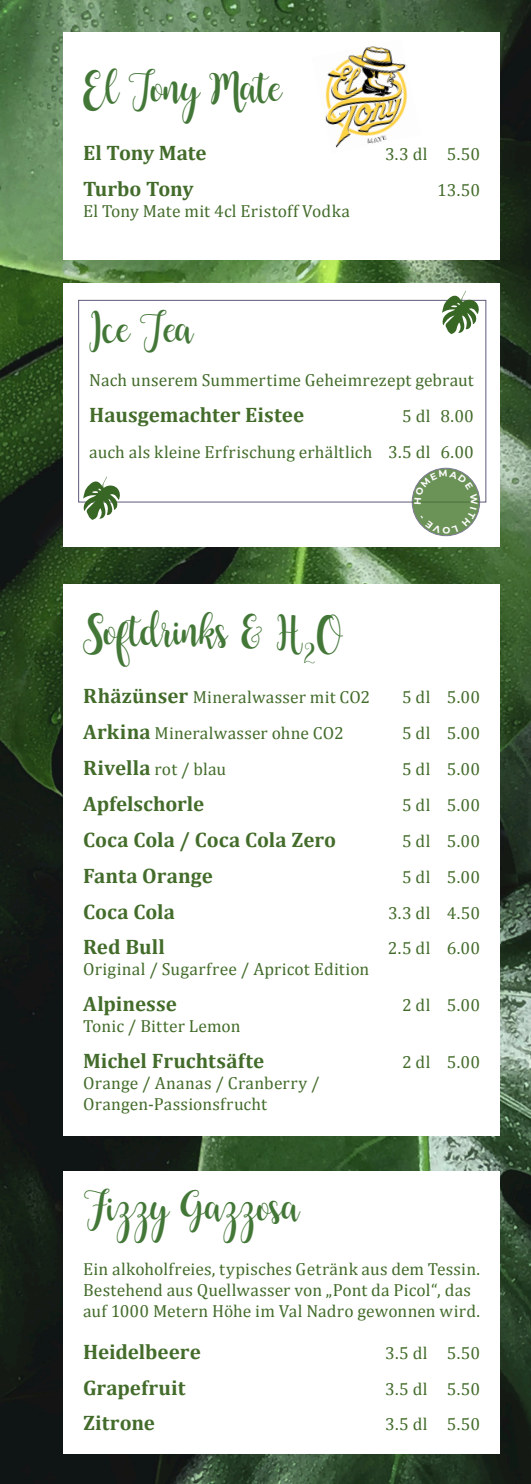
<style>
.page{position:relative;width:531px;height:1484px;background:#fff}
.page>*{position:absolute;margin:0;border:0;box-sizing:border-box;transform-origin:0 0}
.Titel{font:35px "Buttercup Sample";color:#437737}
.Titel-2{font:22.75px "Buttercup Sample";color:#437737}
.Gang_Titel{font:700 21px "Cambria";color:#436c2b}
.Beschrieb{font:700 21px "Cambria";letter-spacing:.005em;color:#436c2b}
.Titel-3{font:700 21px "Cambria";letter-spacing:-.005em;color:#436c2b}
.Gang_Titel-2{font:17.5px "Cambria";letter-spacing:.01em;color:#436c2b}
.Titel-4{font:17.5px/21px "Cambria";letter-spacing:.01em;color:#436c2b}
.Beschrieb-2{font:17.5px/21px "Cambria";letter-spacing:.015em;color:#436c2b}
.s1{font-weight:700;font-size:21px}
</style>
<div class="page">
<img style="left:0;top:0;width:531px;height:1483px">
<div style="left:63px;top:1171px;width:436px;height:282px;background:#fff"></div>
<div style="left:63px;top:283px;width:436px;height:264px;background:#fff"></div>
<div style="left:64px;top:32px;width:436px;height:227px;background:#fff"></div>
<div style="left:63px;top:584px;width:436px;height:552px;background:#fff"></div>
<div style="left:78px;top:300px;width:408px;height:202px;border:1px solid #5d5a79"></div>
<div style="left:412px;top:468px;width:68px;height:68px;border:1px solid #5d5a79;border-radius:50%"></div>
<svg style="left:442px;top:290px;width:37px;height:44px"></svg>
<svg style="left:83px;top:476px;width:38px;height:44px"></svg>
<img style="left:325px;top:46px;width:83px;height:102px">
<svg style="left:414px;top:470px;width:64px;height:64px"></svg>
<p class="Titel" style="left:83px;top:70px;width:199px">El Tony Mate</p>
<p class="Gang_Titel" style="left:83px;top:140px;width:125px">El Tony Mate</p>
<p class="Gang_Titel-2" style="left:385px;top:143px;width:96px">3.3 dl 5.50</p>
<p class="Gang_Titel" style="left:83px;top:176px;width:112px">Turbo Tony</p>
<p class="Gang_Titel-2" style="left:437px;top:179px;width:44px">13.50</p>
<p class="Gang_Titel-2" style="left:83px;top:200px;width:268px">El Tony Mate mit 4cl Eristoff Vodka</p>
<p class="Titel" style="left:89px;top:311px;width:104px">Ice Tea</p>
<p class="Titel-4" style="left:89px;top:370px;width:386px">Nach unserem Summertime Geheimrezept gebraut</p>
<p class="Gang_Titel" style="left:89px;top:402px;width:216px">Hausgemachter Eistee</p>
<p class="Gang_Titel-2" style="left:402px;top:405px;width:73px">5 dl 8.00</p>
<p class="Gang_Titel-2" style="left:89px;top:441px;width:386px">auch als kleine Erfrischung erhältlich 3.5 dl 6.00</p>
<p class="Titel" style="left:83px;top:613px;width:218px">Softdrinks &amp; H</p>
<p class="Gang_Titel-2" style="left:83px;top:686px;width:289px"><span class="s1">Rhäzünser</span> Mineralwasser mit CO2</p>
<p class="Gang_Titel-2" style="left:402px;top:686px;width:80px">5 dl 5.00</p>
<p class="Gang_Titel-2" style="left:83px;top:722px;width:262px"><span class="s1">Arkina</span> Mineralwasser ohne CO2</p>
<p class="Gang_Titel-2" style="left:402px;top:722px;width:80px">5 dl 5.00</p>
<p class="Gang_Titel-2" style="left:83px;top:758px;width:144px"><span class="s1">Rivella</span> rot / blau</p>
<p class="Gang_Titel-2" style="left:402px;top:758px;width:80px">5 dl 5.00</p>
<p class="Gang_Titel" style="left:83px;top:790px;width:123px">Apfelschorle</p>
<p class="Gang_Titel-2" style="left:402px;top:794px;width:80px">5 dl 5.00</p>
<p class="Gang_Titel" style="left:83px;top:826px;width:254px">Coca Cola / Coca Cola Zero</p>
<p class="Gang_Titel-2" style="left:402px;top:830px;width:80px">5 dl 5.00</p>
<p class="Gang_Titel" style="left:83px;top:862px;width:131px">Fanta Orange</p>
<p class="Gang_Titel-2" style="left:402px;top:866px;width:80px">5 dl 5.00</p>
<p class="Gang_Titel" style="left:83px;top:898px;width:93px">Coca Cola</p>
<p class="Gang_Titel-2" style="left:388px;top:901px;width:94px">3.3 dl 4.50</p>
<p class="Gang_Titel" style="left:83px;top:934px;width:83px">Red Bull</p>
<p class="Gang_Titel-2" style="left:388px;top:937px;width:94px">2.5 dl 6.00</p>
<p class="Gang_Titel-2" style="left:83px;top:958px;width:288px">Original / Sugarfree / Apricot Edition</p>
<p class="Gang_Titel" style="left:83px;top:991px;width:95px">Alpinesse</p>
<p class="Gang_Titel-2" style="left:402px;top:994px;width:80px">2 dl 5.00</p>
<p class="Gang_Titel-2" style="left:83px;top:1015px;width:159px">Tonic / Bitter Lemon</p>
<p class="Beschrieb" style="left:83px;top:1048px;width:183px">Michel Fruchtsäfte</p>
<p class="Beschrieb-2" style="left:402px;top:1051px;width:80px">2 dl 5.00</p>
<p class="Beschrieb-2" style="left:83px;top:1072px;width:238px">Orange / Ananas / Cranberry /<br>Orangen-Passionsfrucht</p>
<p class="Titel" style="left:317px;top:613px;width:27px">O</p>
<p class="Titel-2" style="left:304px;top:641px;width:15px">2</p>
<p class="Titel" style="left:83px;top:1189px;width:216px">Fizzy Gazzosa</p>
<p class="Titel-4" style="left:83px;top:1258px;width:398px">Ein alkoholfreies, typisches Getränk aus dem Tessin.<br>Bestehend aus Quellwasser von „Pont da Picol“, das auf 1000 Metern Höhe im Val Nadro gewonnen wird.</p>
<p class="Titel-3" style="left:83px;top:1338px;width:119px">Heidelbeere</p>
<p class="Titel-4" style="left:385px;top:1342px;width:96px">3.5 dl 5.50</p>
<p class="Gang_Titel" style="left:83px;top:1374px;width:104px">Grapefruit</p>
<p class="Gang_Titel-2" style="left:385px;top:1377px;width:96px">3.5 dl 5.50</p>
<p class="Gang_Titel" style="left:83px;top:1410px;width:73px">Zitrone</p>
<p class="Gang_Titel-2" style="left:385px;top:1413px;width:96px">3.5 dl 5.50</p>
</div>
